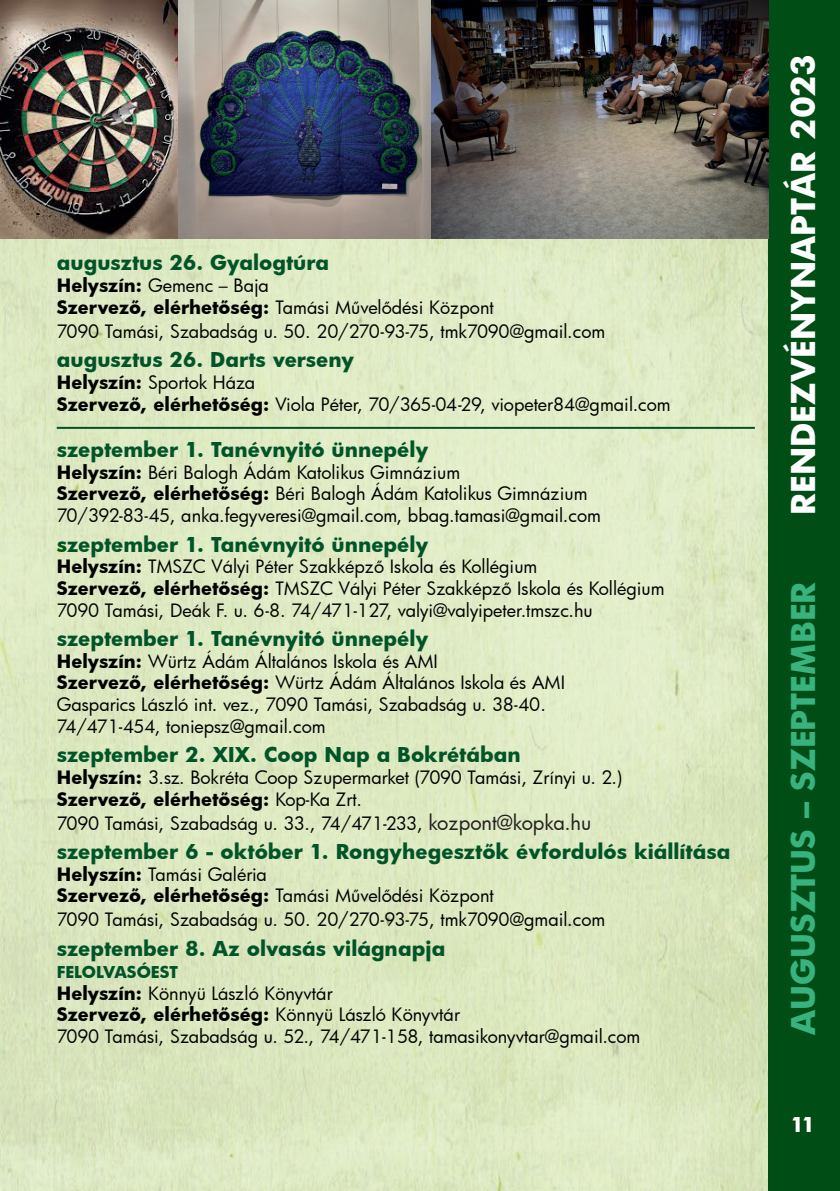
<style>
.page{position:relative;width:840px;height:1191px;background:#fff}
.page>*{position:absolute;margin:0;border:0;box-sizing:border-box;transform-origin:0 0}
.t1{font:700 32px "Futura";color:#fff}
.t2{font:700 32px "Futura";color:#38b37e}
.t3{font:700 20px "Futura";color:#005428}
.t4{font:700 20px "Futura";color:#fff}
.t5{font:18px/21.6px "Futura";color:#000}
.t6{font:700 16px "Futura";color:#005428}
.s1{font-weight:700}
.s2{font-size:20px;color:#231f20}
</style>
<div class="page">
<img style="left:0;top:238px;width:767px;height:953px">
<div style="left:767px;top:0;width:72px;height:1191px;background:#004e16"></div>
<hr style="left:57px;top:427px;width:697px;height:2px;background:#005428">
<img style="left:0;top:0;width:767px;height:238px">
<p class="t3" style="left:57px;top:249px;width:273px">augusztus 26. Gyalogtúra</p>
<p class="t5" style="left:57px;top:274px;width:438px"><span class="s1">Helyszín:</span> Gemenc – Baja<br><span class="s1">Szervező, elérhetőség:</span> Tamási Művelődési Központ</p>
<p class="t5" style="left:57px;top:320px;width:549px">7090 Tamási, Szabadság u. 50. 20/270-93-75, tmk7090@gmail.com</p>
<p class="t3" style="left:57px;top:346px;width:299px">augusztus 26. Darts verseny</p>
<p class="t5" style="left:57px;top:371px;width:615px"><span class="s1">Helyszín:</span> Sportok Háza<br><span class="s1">Szervező, elérhetőség:</span> Viola Péter, 70/365-04-29, viopeter84@gmail.com</p>
<p class="t3" style="left:57px;top:436px;width:373px">szeptember 1. Tanévnyitó ünnepély</p>
<p class="t5" style="left:57px;top:461px;width:545px"><span class="s1">Helyszín:</span> Béri Balogh Ádám Katolikus Gimnázium<br><span class="s1">Szervező, elérhetőség:</span> Béri Balogh Ádám Katolikus Gimnázium<br>70/392-83-45, anka.fegyveresi@gmail.com, bbag.tamasi@gmail.com</p>
<p class="t3" style="left:57px;top:530px;width:373px">szeptember 1. Tanévnyitó ünnepély</p>
<p class="t5" style="left:57px;top:555px;width:609px"><span class="s1">Helyszín:</span> TMSZC Vályi Péter Szakképző Iskola és Kollégium<br><span class="s1">Szervező, elérhetőség:</span> TMSZC Vályi Péter Szakképző Iskola és Kollégium<br>7090 Tamási, Deák F. u. 6-8. 74/471-127, valyi@valyipeter.tmszc.hu</p>
<p class="t3" style="left:57px;top:624px;width:373px">szeptember 1. Tanévnyitó ünnepély</p>
<p class="t5" style="left:57px;top:650px;width:509px"><span class="s1">Helyszín:</span> Würtz Ádám Általános Iskola és AMI<br><span class="s1">Szervező, elérhetőség:</span> Würtz Ádám Általános Iskola és AMI Gasparics László int. vez., 7090 Tamási, Szabadság u. 38-40.<br>74/471-454, toniepsz@gmail.com</p>
<p class="t3" style="left:57px;top:741px;width:465px">szeptember 2. XIX. Coop Nap a Bokrétában</p>
<p class="t5" style="left:57px;top:766px;width:566px"><span class="s1">Helyszín:</span> 3.sz. Bokréta Coop Szupermarket (7090 Tamási, Zrínyi u. 2.)<br><span class="s1">Szervező, elérhetőség:</span> Kop-Ka Zrt.</p>
<p class="t5" style="left:57px;top:811px;width:535px">7090 Tamási, Szabadság u. 33., 74/471-233, <span class="s2">kozpont@kopka.hu</span></p>
<p class="t3" style="left:57px;top:837px;width:675px">szeptember 6 - október 1. Rongyhegesztők évfordulós kiállítása</p>
<p class="t5" style="left:57px;top:863px;width:438px"><span class="s1">Helyszín:</span> Tamási Galéria<br><span class="s1">Szervező, elérhetőség:</span> Tamási Művelődési Központ</p>
<p class="t5" style="left:57px;top:908px;width:549px">7090 Tamási, Szabadság u. 50. 20/270-93-75, tmk7090@gmail.com</p>
<p class="t3" style="left:57px;top:934px;width:390px">szeptember 8. Az olvasás világnapja</p>
<p class="t6" style="left:57px;top:961px;width:123px">FELOLVASÓEST</p>
<p class="t5" style="left:57px;top:982px;width:585px"><span class="s1">Helyszín:</span> Könnyü László Könyvtár<br><span class="s1">Szervező, elérhetőség:</span> Könnyü László Könyvtár<br>7090 Tamási, Szabadság u. 52., 74/471-158, tamasikonyvtar@gmail.com</p>
<h1 class="t1" style="left:780px;top:514px;width:462px;rotate:-90deg">RENDEZVÉNYNAPTÁR 2023</h1>
<h1 class="t2" style="left:780px;top:1035px;width:454px;rotate:-90deg">AUGUSZTUS – SZEPTEMBER</h1>
<p class="t4" style="left:790px;top:1111px;width:26px">11</p>
</div>
